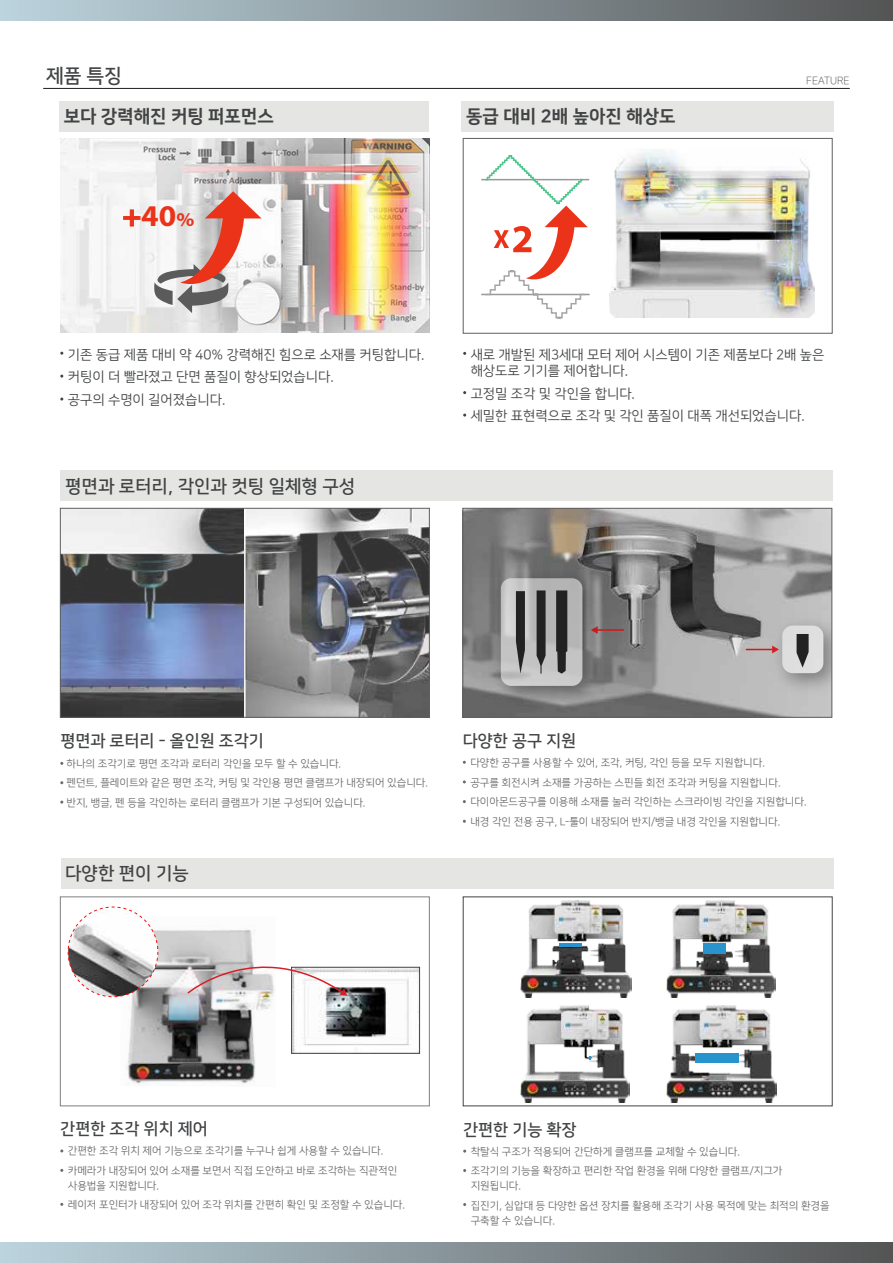
<style>
.page{position:relative;width:893px;height:1263px;background:#fff}
.page>*{position:absolute;margin:0;border:0;box-sizing:border-box;transform-origin:0 0}
.t1{font:700 30.15px "Myriad Pro";color:#eb331a;scale:1.05 1}
.t2{font:19.5px "Nanum Square B";color:#414344}
.t3{font:18px "Nanum Square EB";color:#414344}
.t4{font:18px "Nanum Square B";color:#414344}
.t5{font:16.5px "Nanum Square B";color:#414344}
.t6{font:13.5px/22.5px "Nanum Square R";color:#414344}
.t7{font:10.5px/19.5px "Nanum Square R";color:#6b6b6b}
.t8{font:10.5px "Nanum Square L";color:#414344}
.s1{font-size:19.5px}
</style>
<div class="page">
<div style="left:0;top:0;width:893px;height:20px;background:linear-gradient(to right,#bcd4de,#545454)"></div>
<div style="left:0;top:1243px;width:893px;height:20px;background:linear-gradient(to right,#bcd4de,#545454)"></div>
<hr style="left:43px;top:88px;width:807px;height:1px;background:#1e1e1e">
<img style="left:465px;top:510px;width:365px;height:205px">
<hr style="left:594px;top:629px;width:30px;height:2px;background:#d81616">
<img style="left:484px;top:562px;width:127px;height:152px">
<svg style="left:501px;top:578px;width:81px;height:108px;background:#bfbfbf"></svg>
<svg style="left:516px;top:591px;width:9px;height:83px"></svg>
<svg style="left:537px;top:590px;width:9px;height:84px"></svg>
<svg style="left:556px;top:590px;width:11px;height:84px"></svg>
<hr style="left:746px;top:649px;width:30px;height:1px;background:#d81616">
<img style="left:766px;top:609px;width:64px;height:93px">
<div style="left:782px;top:625px;width:41px;height:48px;background:#dedede;border-radius:10px"></div>
<svg style="left:797px;top:634px;width:12px;height:34px"></svg>
<div style="left:463px;top:508px;width:369px;height:209px;border:1px solid #5e5f5f"></div>
<img style="left:120px;top:916px;width:153px;height:169px">
<img style="left:68px;top:907px;width:90px;height:90px;border-radius:45px">
<img style="left:293px;top:969px;width:125px;height:83px">
<div style="left:291px;top:967px;width:129px;height:87px;border:1px solid #404344"></div>
<svg style="left:186px;top:935px;width:161px;height:61px"></svg>
<div style="left:60px;top:897px;width:370px;height:209px;border:1px solid #7f7f7f"></div>
<img style="left:520px;top:901px;width:111px;height:96px">
<hr style="left:559px;top:943px;width:22px;height:4px;background:#2893cd">
<img style="left:666px;top:901px;width:109px;height:96px">
<div style="left:703px;top:943px;width:22px;height:10px;background:#2893cd"></div>
<img style="left:520px;top:1005px;width:109px;height:97px">
<img style="left:666px;top:1005px;width:110px;height:97px">
<div style="left:695px;top:1053px;width:44px;height:9px;background:#2893cd"></div>
<svg style="left:62px;top:510px;width:182px;height:205px;background:#727a8e"></svg>
<svg style="left:246px;top:510px;width:182px;height:205px;background:#7e7e80"></svg>
<div style="left:60px;top:508px;width:370px;height:209px;border:1px solid #5e5f5f"></div>
<img style="left:60px;top:138px;width:369px;height:194px">
<svg style="left:123px;top:209px;width:18px;height:18px"></svg>
<svg style="left:154px;top:191px;width:108px;height:122px"></svg>
<div style="left:463px;top:138px;width:369px;height:195px;border:1px solid #5e5f5f"></div>
<hr style="left:481px;top:294px;width:109px;height:1px;background:#999">
<img style="left:610px;top:149px;width:204px;height:169px">
<hr style="left:481px;top:179px;width:108px;height:1px;background:#999">
<svg style="left:484px;top:155px;width:104px;height:164px"></svg>
<div style="left:59px;top:101px;width:369px;height:30px;background:#e5e5e3"></div>
<div style="left:462px;top:101px;width:372px;height:30px;background:#e5e5e3"></div>
<div style="left:60px;top:471px;width:773px;height:30px;background:#e5e5e3"></div>
<div style="left:61px;top:859px;width:773px;height:30px;background:#e5e5e3"></div>
<h2 class="t2" style="left:46px;top:65px;width:77px">제품 특징</h2>
<h3 class="t3" style="left:64px;top:106px;width:212px">보다 강력해진 커팅 퍼포먼스</h3>
<h3 class="t3" style="left:466px;top:106px;width:211px">동급 대비 2배 높아진 해상도</h3>
<h1 class="t1" style="left:122px;top:196px;width:70px">+40<span class="s1">%</span></h1>
<p class="t8" style="left:806px;top:75px;width:45px">FEATURE</p>
<p class="t6" style="left:68px;top:343px;width:358px">기존 동급 제품 대비 약 40% 강력해진 힘으로 소재를 커팅합니다. 커팅이 더 빨라졌고 단면 품질이 향상되었습니다.<br>공구의 수명이 길어졌습니다.</p>
<p class="t6" style="left:471px;top:347px;width:355px;line-height:16.5px">새로 개발된 제3세대 모터 제어 시스템이 기존 제품보다 2배 높은 해상도로 기기를 제어합니다.</p>
<p class="t6" style="left:471px;top:383px;width:336px">고정밀 조각 및 각인을 합니다.<br>세밀한 표현력으로 조각 및 각인 품질이 대폭 개선되었습니다.</p>
<h3 class="t4" style="left:65px;top:477px;width:291px">평면과 로터리, 각인과 컷팅 일체형 구성</h3>
<h3 class="t5" style="left:60px;top:732px;width:205px">평면과 로터리 - 올인원 조각기</h3>
<p class="t7" style="left:67px;top:754px;width:363px">하나의 조각기로 평면 조각과 로터리 각인을 모두 할 수 있습니다.<br>펜던트, 플레이트와 같은 평면 조각, 커팅 및 각인용 평면 클램프가 내장되어 있습니다. 반지, 뱅글, 펜 등을 각인하는 로터리 클램프가 기본 구성되어 있습니다.</p>
<h3 class="t4" style="left:65px;top:864px;width:125px">다양한 편이 기능</h3>
<h3 class="t5" style="left:463px;top:732px;width:115px">다양한 공구 지원</h3>
<p class="t7" style="left:470px;top:753px;width:338px">다양한 공구를 사용할 수 있어, 조각, 커팅, 각인 등을 모두 지원합니다.<br>공구를 회전시켜 소재를 가공하는 스핀들 회전 조각과 커팅을 지원합니다. 다이아몬드공구를 이용해 소재를 눌러 각인하는 스크라이빙 각인을 지원합니다. 내경 각인 전용 공구, L-툴이 내장되어 반지/뱅글 내경 각인을 지원합니다.</p>
<h3 class="t5" style="left:60px;top:1120px;width:149px">간편한 조각 위치 제어</h3>
<p class="t7" style="left:68px;top:1141px;width:331px">간편한 조각 위치 제어 기능으로 조각기를 누구나 쉽게 사용할 수 있습니다. 카메라가 내장되어 있어 소재를 보면서 직접 도안하고 바로 조각하는 직관적인</p>
<p class="t7" style="left:68px;top:1176px;width:339px">사용법을 지원합니다.<br>레이저 포인터가 내장되어 있어 조각 위치를 간편히 확인 및 조정할 수 있습니다.</p>
<h3 class="t5" style="left:463px;top:1121px;width:115px">간편한 기능 확장</h3>
<p class="t7" style="left:471px;top:1142px;width:313px">착탈식 구조가 적용되어 간단하게 클램프를 교체할 수 있습니다.<br>조각기의 기능을 확장하고 편리한 작업 환경을 위해 다양한 클램프/지그가</p>
<p class="t7" style="left:471px;top:1176px;width:360px">지원됩니다.<br>집진기, 심압대 등 다양한 옵션 장치를 활용해 조각기 사용 목적에 맞는 최적의 환경을</p>
<p class="t7" style="left:471px;top:1211px;width:86px">구축할 수 있습니다.</p>
</div>
